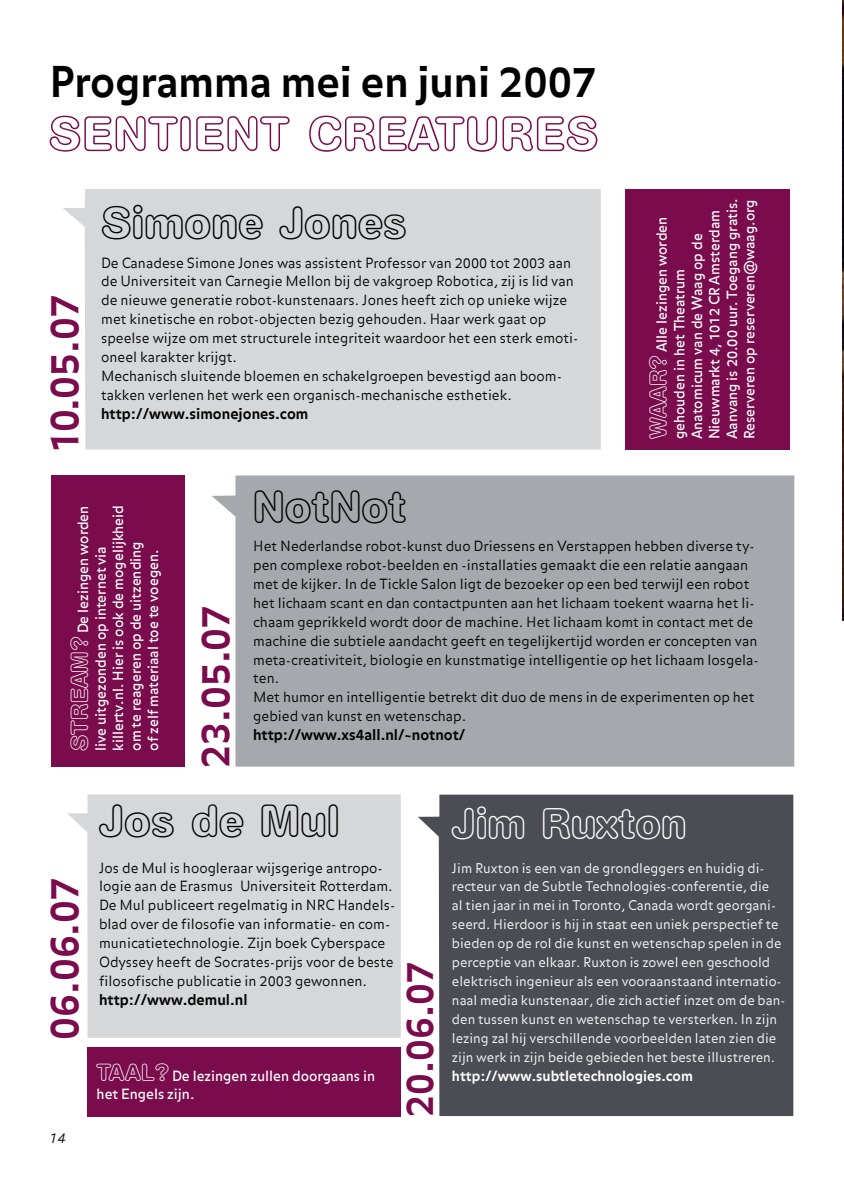
<style>
.page{position:relative;width:844px;height:1191px;background:#fff}
.page>*{position:absolute;margin:0;border:0;box-sizing:border-box;transform-origin:0 0}
.t1{font:45.85px "AG Book Rounded Bold Outline";color:#000}
.t2{font:43.75px "AG Book Rounded Bold Outline";color:#fff}
.t3{font:700 42px "Balance";color:#000}
.t4{font:700 39.38px "Balance";color:#7a0b4c}
.t5{font:700 37.45px "Balance";color:#7a0b4c}
.t6{font:700 14.7px "Balance";color:#000}
.t7{font:300 14px/18.9px "Balance";color:#000}
.t8{font:14px/17.5px "Balance";color:#fff}
.t9{font:700 14px "Balance";color:#fff}
.t10{font:italic 300 14px "Balance";color:#000}
.t11{font:300 13.3px/18.9px "Balance";color:#fff}
.s1{font-family:"AG Book Rounded Bold Outline";font-size:24.5px}
</style>
<div class="page">
<img style="left:842px;top:0;width:1px;height:620px">
<svg style="left:50px;top:116px;width:547px;height:36px"></svg>
<div style="left:51px;top:475px;width:133px;height:291px;background:#7a0b4c"></div>
<div style="left:212px;top:475px;width:582px;height:291px;background:#a5a8ac"></div>
<div style="left:63px;top:189px;width:537px;height:260px;background:#d6d7d9"></div>
<div style="left:625px;top:189px;width:164px;height:260px;background:#7a0b4c"></div>
<svg style="left:418px;top:794px;width:375px;height:322px;background:#5a5b61"></svg>
<div style="left:67px;top:794px;width:333px;height:243px;background:#d6d7d9"></div>
<div style="left:87px;top:1046px;width:313px;height:70px;background:#7a0b4c"></div>
<h3 class="t3" style="left:50px;top:58px;width:548px">Programma mei en juni 2007</h3>
<h3 class="t4" style="left:41px;top:453px;width:160px;rotate:-90deg">10.05.07</h3>
<h1 class="t1" style="left:101px;top:197px;width:307px">Simone Jones</h1>
<p class="t7" style="left:101px;top:254px;width:478px">De Canadese Simone Jones was assistent Professor van 2000 tot 2003 aan de Universiteit van Carnegie Mellon bij de vakgroep Robotica, zij is lid van de nieuwe generatie robot-kunstenaars. Jones heeft zich op unieke wijze met kinetische en robot-objecten bezig gehouden. Haar werk gaat op speelse wijze om met structurele integriteit waardoor het een sterk emoti&shy;oneel karakter krijgt.<br>Mechanisch sluitende bloemen en schakelgroepen bevestigd aan boom&shy;takken verlenen het werk een organisch-mechanische esthetiek.</p>
<p class="t6" style="left:101px;top:405px;width:209px">http://www.simonejones.com</p>
<p class="t8" style="left:653px;top:439px;width:242px;rotate:-90deg"><span class="s1">WAAR?</span> Alle lezingen worden gehouden in het Theatrum<br>Anatomicum van de Waag op de<br>Nieuwmarkt 4, 1012 CR Amsterdam<br>Aanvang is 20.00 uur. Toegang gratis.<br>Reserveren op reserveren@waag.org</p>
<p class="t8" style="left:75px;top:750px;width:247px;rotate:-90deg"><span class="s1">STREAM?</span> De lezingen worden live uitgezonden op internet via killertv.nl. Hier is ook de mogelijkheid om te reageren op de uitzending<br>of zelf materiaal toe te voegen.</p>
<h3 class="t4" style="left:192px;top:767px;width:164px;rotate:-90deg">23.05.07</h3>
<h1 class="t1" style="left:253px;top:481px;width:155px">NotNot</h1>
<p class="t7" style="left:253px;top:537px;width:507px">Het Nederlandse robot-kunst duo Driessens en Verstappen hebben diverse ty&shy;pen complexe robot-beelden en -installaties gemaakt die een relatie aangaan met de kijker. In de Tickle Salon ligt de bezoeker op een bed terwijl een robot het lichaam scant en dan contactpunten aan het lichaam toekent waarna het li&shy;chaam geprikkeld wordt door de machine. Het lichaam komt in contact met de machine die subtiele aandacht geeft en tegelijkertijd worden er concepten van meta-creativiteit, biologie en kunstmatige intelligentie op het lichaam losgela&shy;ten.<br>Met humor en intelligentie betrekt dit duo de mens in de experimenten op het gebied van kunst en wetenschap.</p>
<p class="t6" style="left:253px;top:726px;width:213px">http://www.xs4all.nl/~notnot/</p>
<h3 class="t4" style="left:41px;top:1039px;width:164px;rotate:-90deg">06.06.07</h3>
<p class="t10" style="left:50px;top:1130px;width:17px">14</p>
<h1 class="t1" style="left:99px;top:794px;width:242px">Jos de Mul</h1>
<p class="t7" style="left:99px;top:859px;width:297px">Jos de Mul is hoogleraar wijsgerige antropo&shy;logie aan de Erasmus Universiteit Rotterdam.<br>De Mul publiceert regelmatig in NRC Handels&shy;blad over de filosofie van informatie- en com&shy;municatietechnologie. Zijn boek Cyberspace Odyssey heeft de Socrates-prijs voor de beste filosofische publicatie in 2003 gewonnen.</p>
<p class="t6" style="left:99px;top:991px;width:150px">http://www.demul.nl</p>
<p class="t8" style="left:97px;top:1066px;width:280px;line-height:18.9px"><span class="s1">TAAL?</span> De lezingen zullen doorgaans in het Engels zijn.</p>
<h3 class="t5" style="left:397px;top:1116px;width:157px;rotate:-90deg">20.06.07</h3>
<h2 class="t2" style="left:452px;top:798px;width:236px">Jim Ruxton</h2>
<p class="t11" style="left:452px;top:859px;width:335px">Jim Ruxton is een van de grondleggers en huidig di&shy;recteur van de Subtle Technologies-conferentie, die<br>al tien jaar in mei in Toronto, Canada wordt georgani&shy;seerd. Hierdoor is hij in staat een uniek perspectief te bieden op de rol die kunst en wetenschap spelen in de perceptie van elkaar. Ruxton is zowel een geschoold elektrisch ingenieur als een vooraanstaand internatio&shy;naal media kunstenaar, die zich actief inzet om de ban&shy;den tussen kunst en wetenschap te versterken. In zijn lezing zal hij verschillende voorbeelden laten zien die zijn werk in zijn beide gebieden het beste illustreren.</p>
<p class="t9" style="left:452px;top:1067px;width:242px">http://www.subtletechnologies.com</p>
</div>
